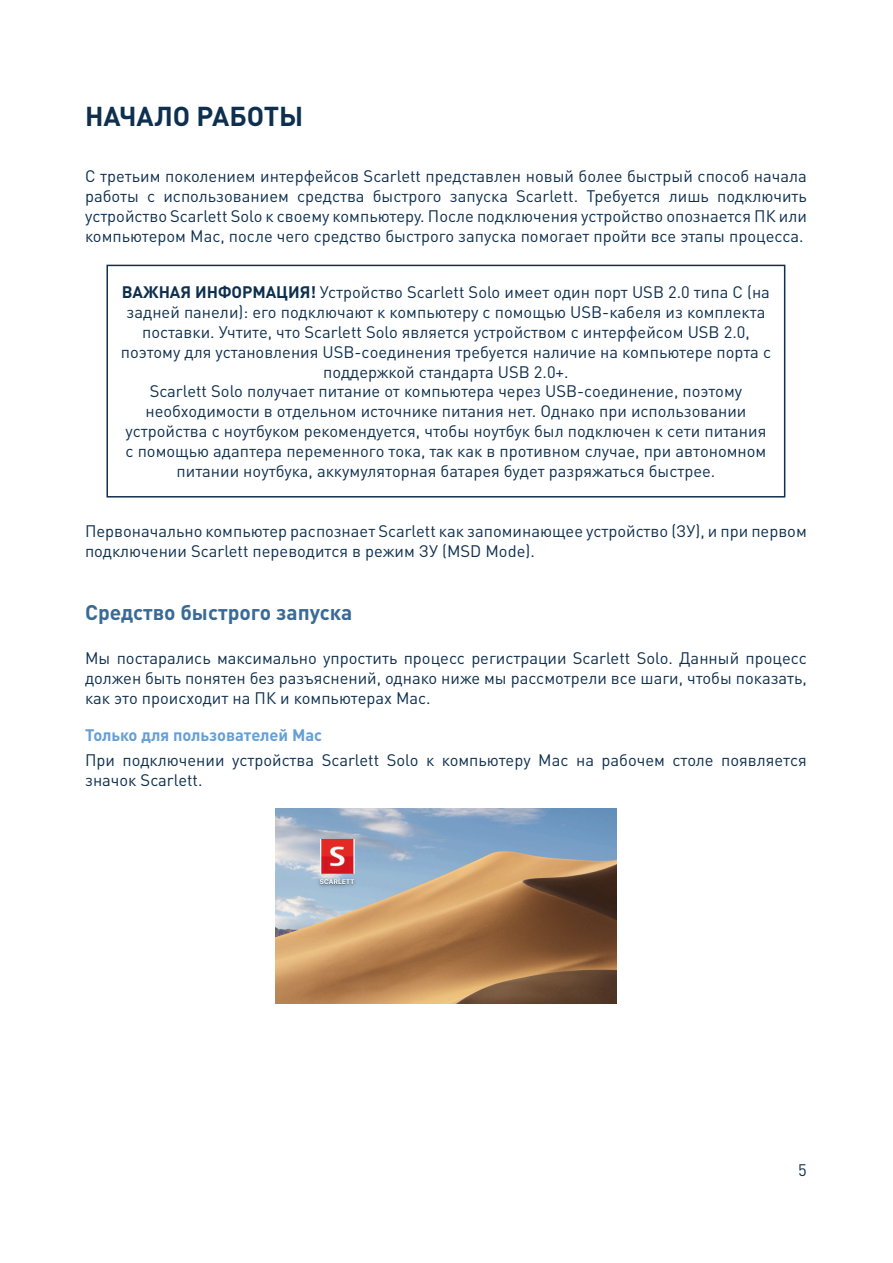
<style>
.page{position:relative;width:893px;height:1263px;background:#fff}
.page>*{position:absolute;margin:0;border:0;box-sizing:border-box;transform-origin:0 0}
.Main_Heading{font:700 27px "DIN Pro";color:#0e2f4e}
.Heading_2{font:700 21px "DIN Pro";color:#396a96}
.Body_Text{font:16.5px/19.8px "DIN Pro";color:#0e2f4e;text-align:justify}
.Subheads{font:700 16.5px "DIN Pro";color:#669fd5}
.s1{font-weight:700}
</style>
<div class="page">
<div style="left:106px;top:265px;width:679px;height:232px;border:2px solid #0e2f4e"></div>
<img style="left:276px;top:809px;width:340px;height:194px">
<p class="Main_Heading" style="left:85px;top:93px;width:220px">НАЧАЛО РАБОТЫ</p>
<p class="Body_Text" style="left:85px;top:166px;width:723px">С третьим поколением интерфейсов Scarlett представлен новый более быстрый способ начала работы с использованием средства быстрого запуска Scarlett. Требуется лишь подключить устройство Scarlett Solo к своему компьютеру. После подключения устройство опознается ПК или компьютером Mac, после чего средство быстрого запуска помогает пройти все этапы процесса.</p>
<p class="Body_Text" style="left:121px;top:282px;width:652px;text-align:center"><span class="s1">ВАЖНАЯ ИНФОРМАЦИЯ!</span> Устройство Scarlett Solo имеет один порт USB 2.0 типа C (на задней панели): его подключают к компьютеру с помощью USB-кабеля из комплекта поставки. Учтите, что Scarlett Solo является устройством с интерфейсом USB 2.0, поэтому для установления USB-соединения требуется наличие на компьютере порта с поддержкой стандарта USB 2.0+.</p>
<p class="Body_Text" style="left:125px;top:381px;width:642px;text-align:center">Scarlett Solo получает питание от компьютера через USB-соединение, поэтому необходимости в отдельном источнике питания нет. Однако при использовании устройства с ноутбуком рекомендуется, чтобы ноутбук был подключен к сети питания с помощью адаптера переменного тока, так как в противном случае, при автономном питании ноутбука, аккумуляторная батарея будет разряжаться быстрее.</p>
<p class="Body_Text" style="left:85px;top:521px;width:723px">Первоначально компьютер распознает Scarlett как запоминающее устройство (ЗУ), и при первом подключении Scarlett переводится в режим ЗУ (MSD Mode).</p>
<p class="Heading_2" style="left:85px;top:595px;width:269px">Средство быстрого запуска</p>
<p class="Body_Text" style="left:85px;top:647px;width:723px">Мы постарались максимально упростить процесс регистрации Scarlett Solo. Данный процесс должен быть понятен без разъяснений, однако ниже мы рассмотрели все шаги, чтобы показать, как это происходит на ПК и компьютерах Mac.</p>
<p class="Subheads" style="left:85px;top:722px;width:239px">Только для пользователей Mac</p>
<p class="Body_Text" style="left:85px;top:749px;width:723px">При подключении устройства Scarlett Solo к компьютеру Mac на рабочем столе появляется значок Scarlett.</p>
<p class="Body_Text" style="left:798px;top:1159px;width:10px">5</p>
</div>
